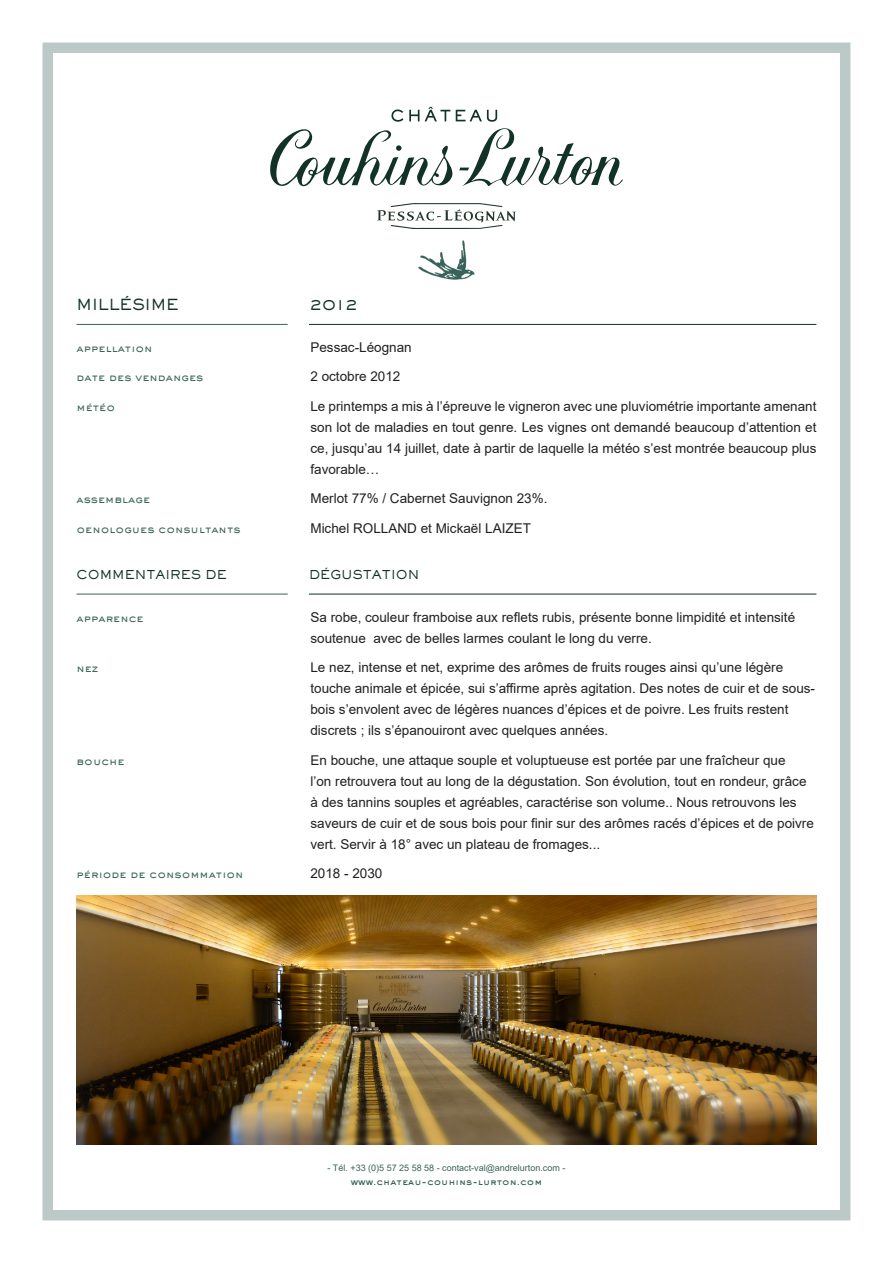
<style>
.page{position:relative;width:893px;height:1263px;background:#fff}
.page>*{position:absolute;margin:0;border:0;box-sizing:border-box;transform-origin:0 0}
.Texte_Courant{font:500 15px "AT Sackers Gothic";color:#123228}
.Texte_Courant-2{font:13.5px/21px "Arial";color:#231f20}
.Texte_Courant-3{font:500 12px "AT Sackers Gothic";color:#123228}
.Texte_Courant-4{font:500 10.5px "AT Sackers Gothic";color:#386359}
.Adresse_bas_de_page{font:9px "Arial";color:#386359}
.Adresse_bas_de_page-2{font:9px "Sackers Heavy Gothic";color:#386359}
</style>
<div class="page">
<div style="left:43px;top:43px;width:807px;height:1177px;border:10px solid #bccac7"></div>
<hr style="left:309px;top:324px;width:507px;height:1px;background:#123228">
<hr style="left:309px;top:594px;width:507px;height:1px;background:#123228">
<hr style="left:77px;top:324px;width:211px;height:1px;background:#386359">
<hr style="left:77px;top:594px;width:211px;height:1px;background:#386359">
<img style="left:77px;top:895px;width:739px;height:249px">
<img style="left:418px;top:240px;width:57px;height:39px">
<svg style="left:270px;top:107px;width:353px;height:80px"></svg>
<svg style="left:377px;top:203px;width:139px;height:26px"></svg>
<p class="Texte_Courant" style="left:77px;top:294px;width:104px">MILLÉSIME</p>
<p class="Texte_Courant" style="left:309px;top:294px;width:51px">2012</p>
<p class="Texte_Courant-4" style="left:77px;top:341px;width:78px">appellation</p>
<p class="Texte_Courant-2" style="left:310px;top:337px;width:103px">Pessac-Léognan</p>
<p class="Texte_Courant-4" style="left:77px;top:370px;width:128px">date des vendanges</p>
<p class="Texte_Courant-2" style="left:310px;top:366px;width:92px">2 octobre 2012</p>
<p class="Texte_Courant-4" style="left:77px;top:400px;width:40px">météo</p>
<p class="Texte_Courant-2" style="left:310px;top:396px;width:507px;text-align:justify">Le printemps a mis à l’épreuve le vigneron avec une pluviométrie importante amenant son lot de maladies en tout genre. Les vignes ont demandé beaucoup d’attention et ce, jusqu’au 14 juillet, date à partir de laquelle la météo s’est montrée beaucoup plus favorable…</p>
<p class="Texte_Courant-4" style="left:77px;top:492px;width:75px">assemblage</p>
<p class="Texte_Courant-2" style="left:310px;top:488px;width:239px">Merlot 77% / Cabernet Sauvignon 23%.</p>
<p class="Texte_Courant-4" style="left:77px;top:522px;width:166px">oenologues consultants</p>
<p class="Texte_Courant-2" style="left:310px;top:518px;width:222px">Michel ROLLAND et Mickaël LAIZET</p>
<p class="Texte_Courant-3" style="left:77px;top:566px;width:152px">COMMENTAIRES DE</p>
<p class="Texte_Courant-3" style="left:309px;top:566px;width:112px">DÉGUSTATION</p>
<p class="Texte_Courant-4" style="left:77px;top:611px;width:69px">apparence</p>
<p class="Texte_Courant-2" style="left:310px;top:607px;width:486px">Sa robe, couleur framboise aux reflets rubis, présente bonne limpidité et intensité soutenue avec de belles larmes coulant le long du verre.</p>
<p class="Texte_Courant-4" style="left:77px;top:661px;width:23px">nez</p>
<p class="Texte_Courant-2" style="left:310px;top:657px;width:506px">Le nez, intense et net, exprime des arômes de fruits rouges ainsi qu’une légère touche animale et épicée, sui s’affirme après agitation. Des notes de cuir et de sous&shy;bois s’envolent avec de légères nuances d’épices et de poivre. Les fruits restent discrets ; ils s’épanouiront avec quelques années.</p>
<p class="Texte_Courant-4" style="left:77px;top:754px;width:50px">bouche</p>
<p class="Texte_Courant-2" style="left:310px;top:750px;width:505px">En bouche, une attaque souple et voluptueuse est portée par une fraîcheur que<br>l’on retrouvera tout au long de la dégustation. Son évolution, tout en rondeur, grâce à des tannins souples et agréables, caractérise son volume.. Nous retrouvons les saveurs de cuir et de sous bois pour finir sur des arômes racés d’épices et de poivre vert. Servir à 18° avec un plateau de fromages...</p>
<p class="Texte_Courant-4" style="left:77px;top:867px;width:168px">période de consommation</p>
<p class="Texte_Courant-2" style="left:310px;top:863px;width:74px">2018 - 2030</p>
<p class="Adresse_bas_de_page" style="left:328px;top:1162px;width:239px">- Tél. +33 (0)5 57 25 58 58 - contact-val@andrelurton.com -</p>
<p class="Adresse_bas_de_page-2" style="left:351px;top:1175px;width:193px">www.chateau-couhins-lurton.com</p>
</div>
